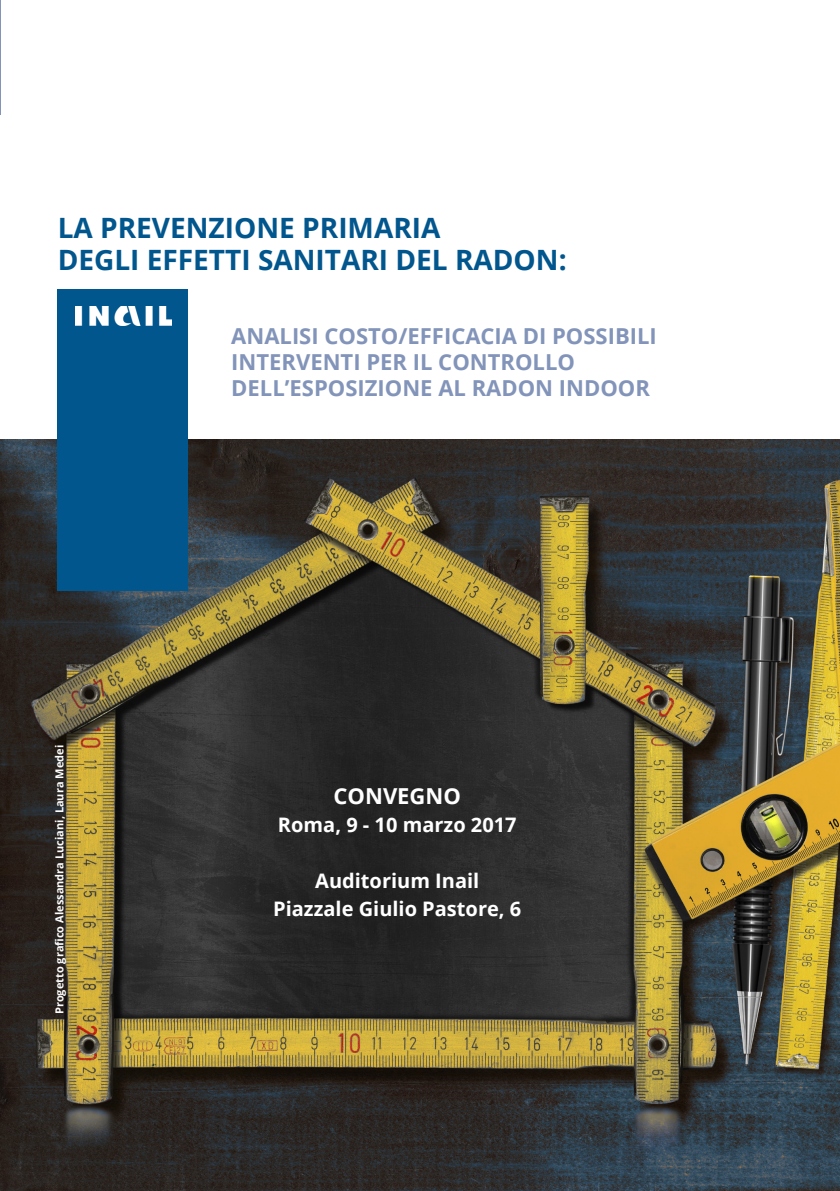
<style>
.page{position:relative;width:840px;height:1191px;background:#fff}
.page>*{position:absolute;margin:0;border:0;box-sizing:border-box;transform-origin:0 0}
.t1{font:700 28px "Open Sans";color:#01568d}
.t2{font:700 22px "Open Sans";color:#8294b9}
.t3{font:700 22px "Open Sans";color:#fff}
.t4{font:700 20px "Open Sans";color:#fff}
.t5{font:700 11px "Open Sans";color:#fff}
</style>
<div class="page">
<hr style="left:0;top:0;width:1px;height:115px;background:#8294b9">
<img style="left:0;top:439px;width:839px;height:752px">
<div style="left:57px;top:289px;width:130px;height:301px;background:#01568d"></div>
<img style="left:76px;top:306px;width:96px;height:20px">
<p class="t1" style="left:58px;top:208px;width:384px">LA PREVENZIONE PRIMARIA</p>
<p class="t1" style="left:58px;top:240px;width:510px">DEGLI EFFETTI SANITARI DEL RADON:</p>
<p class="t5" style="left:52px;top:1014px;width:271px;rotate:-90deg">Progetto grafico Alessandra Luciani, Laura Medei</p>
<p class="t2" style="left:231px;top:321px;width:427px">ANALISI COSTO/EFFICACIA DI POSSIBILI</p>
<p class="t2" style="left:231px;top:347px;width:345px">INTERVENTI PER IL CONTROLLO</p>
<p class="t2" style="left:231px;top:373px;width:420px">DELL’ESPOSIZIONE AL RADON INDOOR</p>
<p class="t3" style="left:333px;top:780px;width:129px">CONVEGNO</p>
<p class="t4" style="left:278px;top:810px;width:240px">Roma, 9 - 10 marzo 2017</p>
<p class="t4" style="left:315px;top:866px;width:165px">Auditorium Inail</p>
<p class="t4" style="left:273px;top:894px;width:249px">Piazzale Giulio Pastore, 6</p>
</div>
